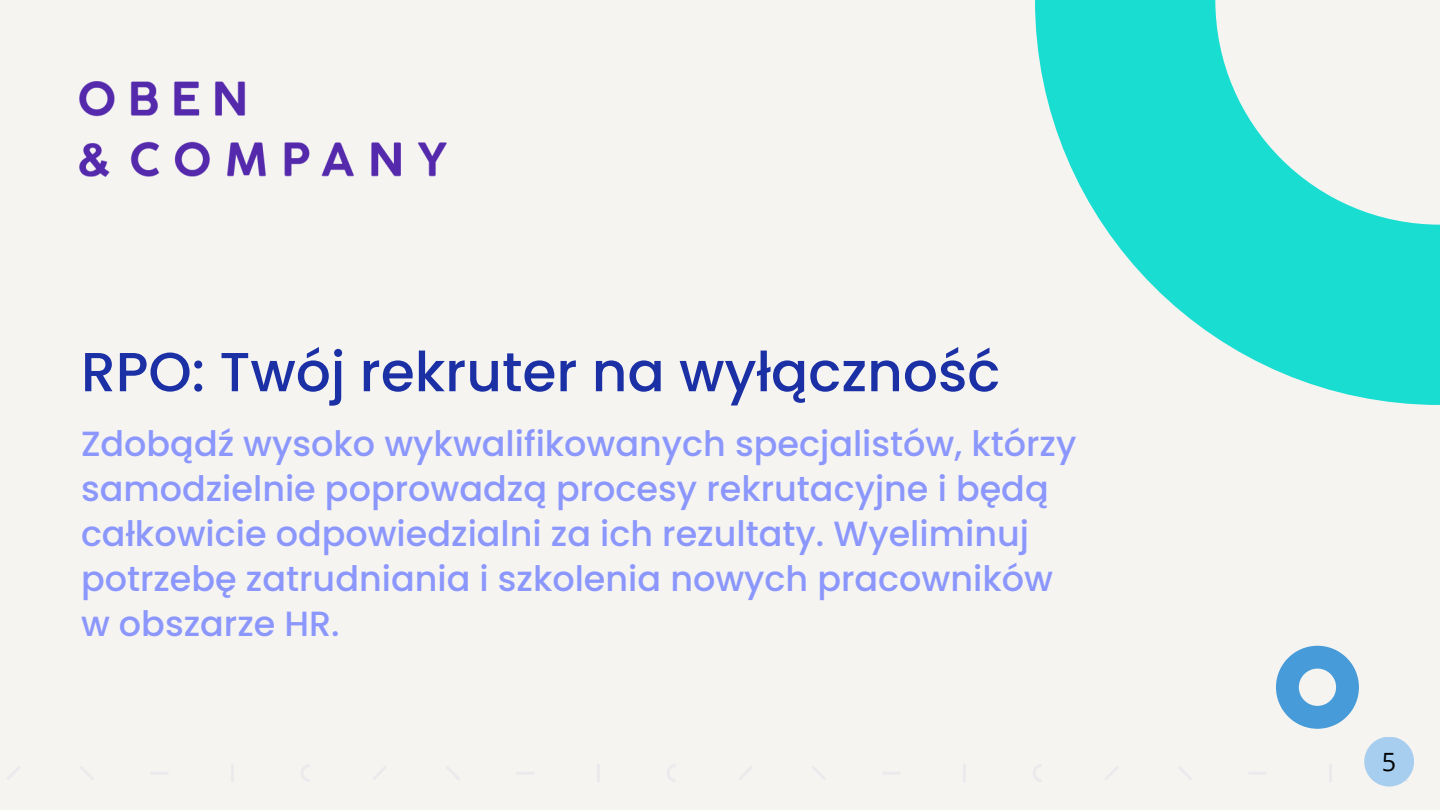
<style>
.page{position:relative;width:1440px;height:810px;background:#f5f4f1}
.page>*{position:absolute;margin:0;border:0;box-sizing:border-box;transform-origin:0 0}
.t1{font:500 55px "Poppins";color:#1c30a5}
.t2{font:500 35px/45px "Poppins";color:#8b97fd}
.t3{font:25.2px "Open Sans";color:#000}
</style>
<div class="page">
<img style="left:80px;top:82px;width:366px;height:95px">
<svg style="left:1035px;top:0;width:405px;height:405px;fill:#1addd1"></svg>
<svg style="left:1276px;top:646px;width:83px;height:83px"></svg>
<div style="left:1364px;top:737px;width:50px;height:50px;background:#a7cdef;border-radius:50%"></div>
<p class="t1" style="left:81px;top:333px;width:921px">RPO: Twój rekruter na wyłączność</p>
<p class="t2" style="left:81px;top:422px;width:997px">Zdobądź wysoko wykwalifikowanych specjalistów, którzy samodzielnie poprowadzą procesy rekrutacyjne i będą całkowicie odpowiedzialni za ich rezultaty. Wyeliminuj potrzebę zatrudniania i szkolenia nowych pracowników w obszarze HR.</p>
<p class="t3" style="left:1382px;top:744px;width:16px">5</p>
</div>
